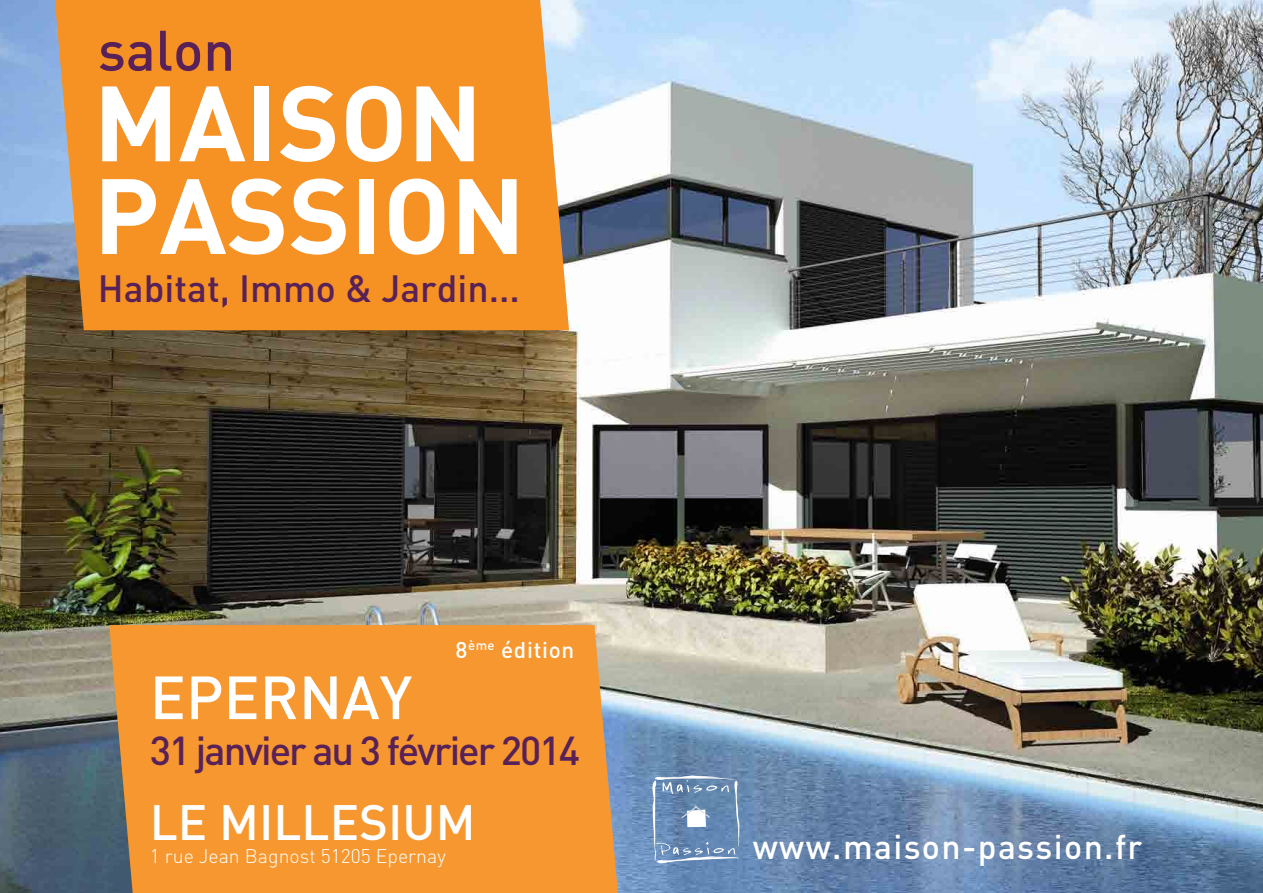
<style>
.page{position:relative;width:1263px;height:893px;background:#fff}
.page>*{position:absolute;margin:0;border:0;box-sizing:border-box;transform-origin:0 0}
.t1{font:700 105.15px/92.7px "DIN";color:#fff}
.t2{font:500 59.85px "DIN";color:#fff}
.t3{font:500 56.1px "DIN";color:#582157}
.t4{font:500 49.05px "DIN";color:#fff}
.t5{font:500 39.9px "DIN";letter-spacing:-.05em;color:#582157}
.t6{font:500 37.5px "DIN";color:#582157}
.t7{font:500 33.9px "DIN";letter-spacing:.04em;color:#fff}
.t8{font:500 22.5px "DIN";letter-spacing:.03em;color:#fff}
.t9{font:300 19.5px "DIN";color:#fff}
</style>
<div class="page">
<img style="left:0;top:0;width:1263px;height:893px">
<div style="left:109px;top:625px;width:509px;height:268px;background:#f7972f"></div>
<div style="left:55px;top:0;width:514px;height:330px;background:#f69124"></div>
<svg style="left:652px;top:775px;width:88px;height:88px;background:#7a99bc"></svg>
<h3 class="t3" style="left:98px;top:15px;width:139px">salon</h3>
<h1 class="t1" style="left:94px;top:72px;width:433px">MAISON<br>PASSION</h1>
<h3 class="t6" style="left:98px;top:265px;width:423px">Habitat, Immo &amp; Jardin...</h3>
<p class="t8" style="left:456px;top:635px;width:120px">8<sup>ème</sup> édition</p>
<h2 class="t2" style="left:150px;top:659px;width:264px">EPERNAY</h2>
<h3 class="t5" style="left:150px;top:725px;width:432px">31 janvier au 3 février 2014</h3>
<h3 class="t4" style="left:150px;top:791px;width:327px">LE MILLESIUM</h3>
<p class="t9" style="left:150px;top:844px;width:297px">1 rue Jean Bagnost 51205 Epernay</p>
<h3 class="t7" style="left:753px;top:825px;width:391px">www.maison-passion.fr</h3>
</div>
